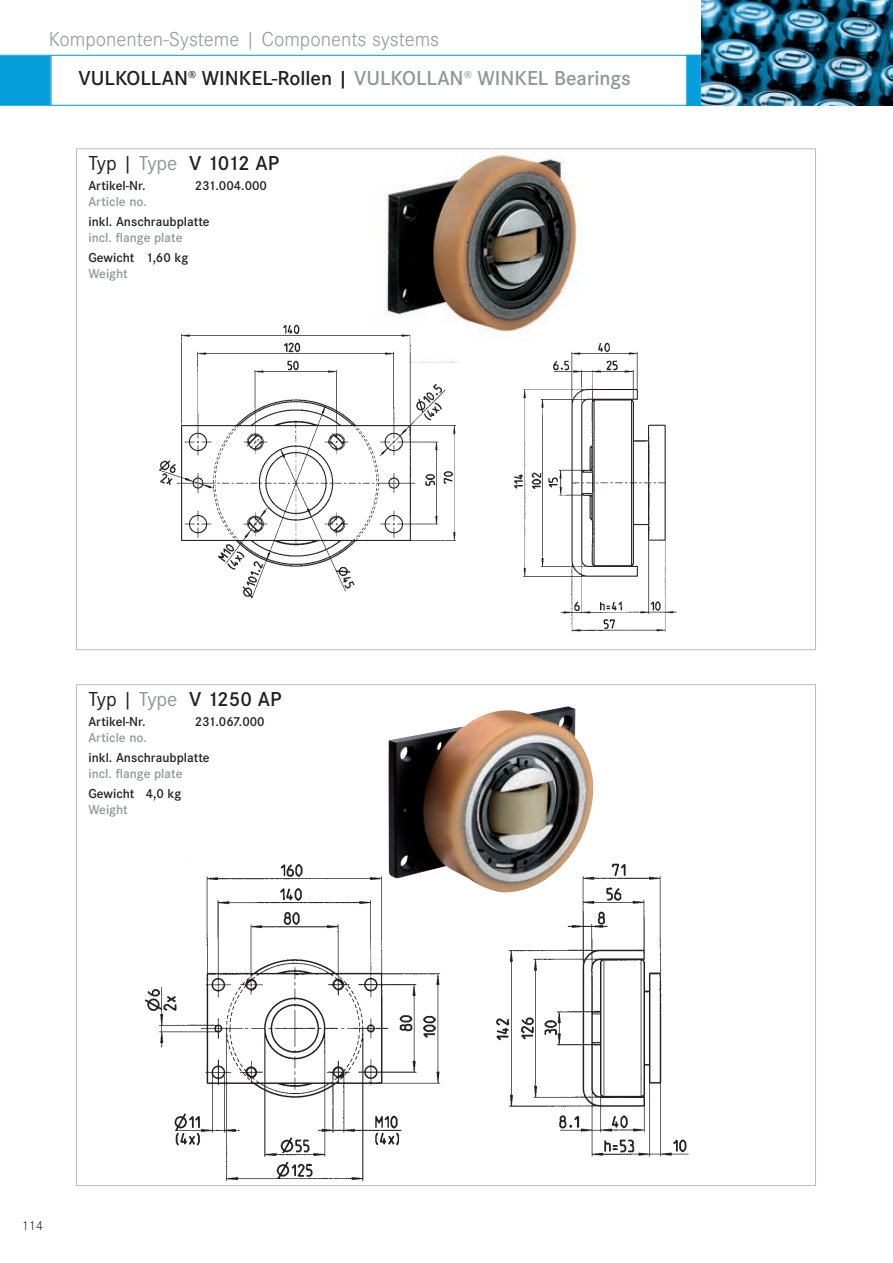
<style>
.page{position:relative;width:893px;height:1263px;background:#fff}
.page>*{position:absolute;margin:0;border:0;box-sizing:border-box;transform-origin:0 0}
.t1{font:300 21px/39px "Corporate S";color:#939598}
.t2{font:600 21px "Corporate S";letter-spacing:-.02em;color:#231f20}
.t3{font:600 13.5px/20px "Corporate S";color:#231f20}
.t4{font:600 13.5px/20px "Corporate S";color:#939598}
.t5{font:300 13.5px "Corporate S";color:#231f20}
.s1{font-weight:600;color:#231f20}
.s2{font-weight:600}
.s3{font-weight:400}
.s4{font-weight:400;color:#939598}
.s5{color:#939598}
.s6{color:#231f20}
</style>
<div class="page">
<svg style="left:892px;top:55px;width:1px;height:51px"></svg>
<div style="left:0;top:55px;width:51px;height:51px;background:#069edb"></div>
<div style="left:687px;top:56px;width:13px;height:49px;background:#069edb"></div>
<div style="left:686px;top:55px;width:15px;height:51px;border:1px solid #069edb"></div>
<div style="left:51px;top:55px;width:841px;height:51px;border:1px solid #069edb"></div>
<img style="left:701px;top:0;width:191px;height:106px">
<img style="left:389px;top:706px;width:204px;height:149px">
<img style="left:384px;top:151px;width:193px;height:157px">
<img style="left:139px;top:855px;width:573px;height:331px">
<img style="left:159px;top:308px;width:518px;height:325px">
<p class="t1" style="left:79px;top:19px;width:554px;text-indent:-30px">Komponenten-Systeme | Components systems<br><span class="s1">VULKOLLAN</span><sup>®</sup> <span class="s1">WINKEL-Rollen |</span> <span class="s2">VULKOLLAN</span><sup>®</sup> <span class="s2">WINKEL Bearings</span></p>
<p class="t2" style="left:88px;top:151px;width:192px"><span class="s3">Typ |</span> <span class="s4">Type</span> V 1012 AP</p>
<p class="t3" style="left:88px;top:176px;width:59px">Artikel-Nr.</p>
<p class="t3" style="left:195px;top:176px;width:74px">231.004.000</p>
<p class="t3" style="left:88px;top:192px;width:123px"><span class="s5">Article no.<br></span>inkl. Anschraubplatte</p>
<p class="t4" style="left:88px;top:227px;width:102px">incl. flange plate<br><span class="s6">Gewicht 1,60 kg</span></p>
<p class="t4" style="left:88px;top:263px;width:41px">Weight</p>
<p class="t2" style="left:88px;top:687px;width:195px"><span class="s3">Typ |</span> <span class="s4">Type</span> V 1250 AP</p>
<p class="t3" style="left:88px;top:712px;width:59px">Artikel-Nr.</p>
<p class="t3" style="left:195px;top:712px;width:72px">231.067.000</p>
<p class="t3" style="left:88px;top:727px;width:123px"><span class="s5">Article no.<br></span>inkl. Anschraubplatte</p>
<p class="t4" style="left:88px;top:763px;width:96px">incl. flange plate<br><span class="s6">Gewicht 4,0 kg</span></p>
<p class="t4" style="left:88px;top:799px;width:41px">Weight</p>
<p class="t5" style="left:22px;top:1218px;width:23px">114</p>
</div>
